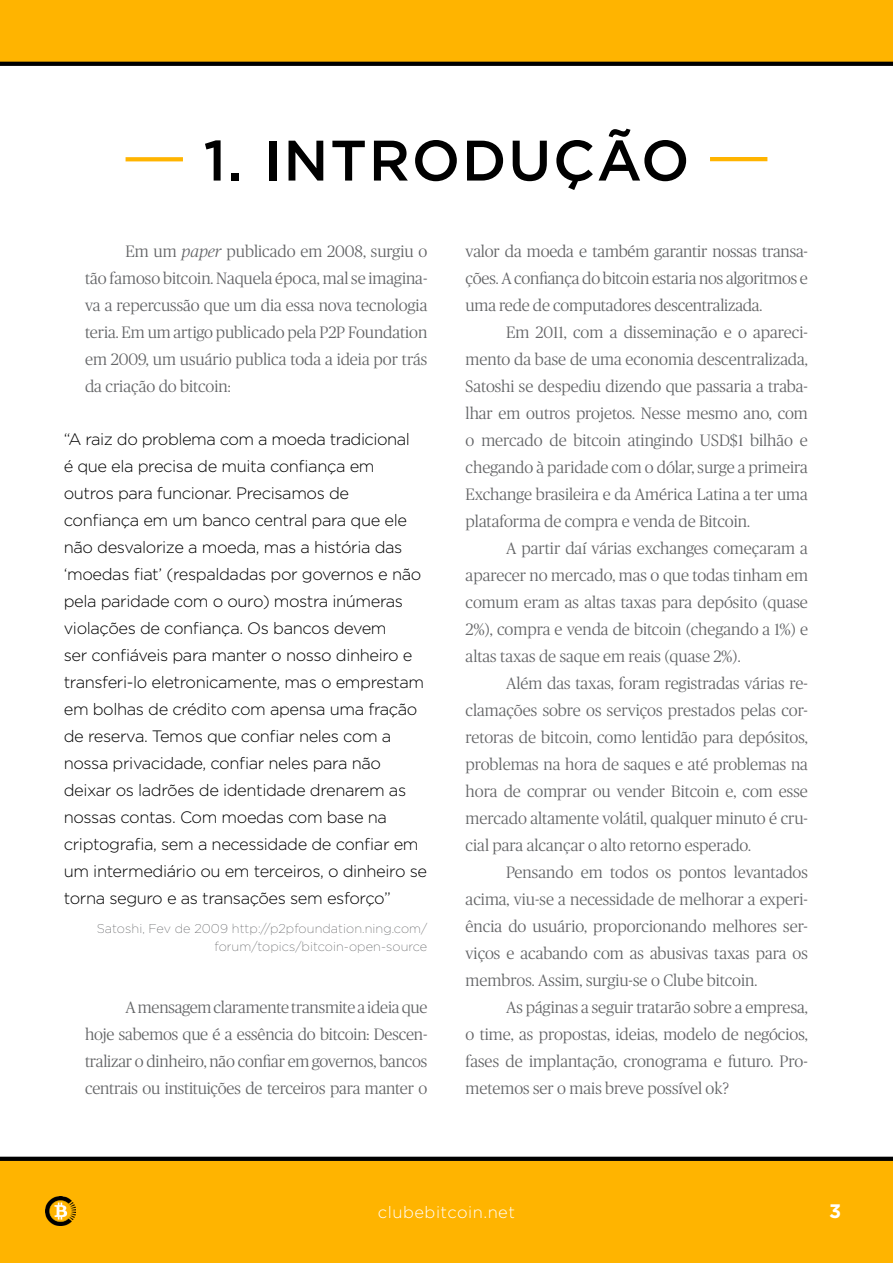
<style>
.page{position:relative;width:893px;height:1263px;background:#fff}
.page>*{position:absolute;margin:0;border:0;box-sizing:border-box;transform-origin:0 0}
.t1{font:500 57px "Gotham";letter-spacing:.03em;color:#000}
.t2{font:700 19.5px "Gotham";color:#fff}
.t3{font:300 16.5px/27px "Publico";color:#636466;text-align:justify}
.t4{font:300 16.5px/27px "Gotham";letter-spacing:-.025em;color:#000}
.t5{font:300 16.5px "Gotham";letter-spacing:.03em;color:#fff}
.t6{font:200 12.75px/18px "Gotham";letter-spacing:.005em;color:#636466;text-align:right}
.s1{font-style:italic}
</style>
<div class="page">
<div style="left:0;top:1159px;width:893px;height:104px;background:#ffb400"></div>
<div style="left:0;top:0;width:893px;height:63px;background:#ffb400"></div>
<svg style="left:0;top:62px;width:893px;height:4px;background:#050505"></svg>
<svg style="left:0;top:1157px;width:893px;height:4px;background:#030200"></svg>
<img style="left:45px;top:1196px;width:30px;height:30px">
<svg style="left:126px;top:157px;width:57px;height:4px"></svg>
<hr style="left:710px;top:157px;width:57px;height:4px;background:#ffb400">
<h1 class="t1" style="left:203px;top:123px;width:170px">1. INTRO</h1>
<h1 class="t1" style="left:462px;top:123px;width:218px">DUÇÃO</h1>
<p class="t3" style="left:85px;top:238px;width:344px;text-indent:40px">Em um <span class="s1">paper</span> publicado em 2008, surgiu o tão famoso bitcoin. Naquela época, mal se imagina&shy;va a repercussão que um dia essa nova tecnologia teria. Em um artigo publicado pela P2P Foundation em 2009, um usuário publica toda a ideia por trás da criação do bitcoin:</p>
<p class="t3" style="left:466px;top:238px;width:344px">valor da moeda e também garantir nossas transa&shy;ções. A confiança do bitcoin estaria nos algoritmos e uma rede de computadores descentralizada.</p>
<p class="t3" style="left:466px;top:319px;width:344px;text-indent:40px">Em 2011, com a disseminação e o apareci&shy;mento da base de uma economia descentralizada, Satoshi se despediu dizendo que passaria a traba&shy;lhar em outros projetos. Nesse mesmo ano, com o mercado de bitcoin atingindo USD$1 bilhão e chegando à paridade com o dólar, surge a primeira Exchange brasileira e da América Latina a ter uma plataforma de compra e venda de Bitcoin.</p>
<p class="t3" style="left:466px;top:535px;width:344px;text-indent:40px">A partir daí várias exchanges começaram a aparecer no mercado, mas o que todas tinham em comum eram as altas taxas para depósito (quase 2%), compra e venda de bitcoin (chegando a 1%) e altas taxas de saque em reais (quase 2%).</p>
<p class="t3" style="left:466px;top:670px;width:344px;text-indent:40px">Além das taxas, foram registradas várias re&shy;clamações sobre os serviços prestados pelas cor&shy;retoras de bitcoin, como lentidão para depósitos, problemas na hora de saques e até problemas na hora de comprar ou vender Bitcoin e, com esse mercado altamente volátil, qualquer minuto é cru&shy;cial para alcançar o alto retorno esperado.</p>
<p class="t3" style="left:466px;top:858px;width:344px;text-indent:40px">Pensando em todos os pontos levantados acima, viu-se a necessidade de melhorar a experi&shy;ência do usuário, proporcionando melhores ser&shy;viços e acabando com as abusivas taxas para os membros. Assim, surgiu-se o Clube bitcoin.</p>
<p class="t3" style="left:466px;top:993px;width:344px;text-indent:40px">As páginas a seguir tratarão sobre a empresa, o time, as propostas, ideias, modelo de negócios, fases de implantação, cronograma e futuro. Pro&shy;metemos ser o mais breve possível ok?</p>
<p class="t4" style="left:64px;top:425px;width:365px">“A raiz do problema com a moeda tradicional<br>é que ela precisa de muita confiança em outros para funcionar. Precisamos de confiança em um banco central para que ele não desvalorize a moeda, mas a história das ‘moedas fiat’ (respaldadas por governos e não pela paridade com o ouro) mostra inúmeras violações de confiança. Os bancos devem<br>ser confiáveis para manter o nosso dinheiro e transferi-lo eletronicamente, mas o emprestam em bolhas de crédito com apensa uma fração de reserva. Temos que confiar neles com a nossa privacidade, confiar neles para não deixar os ladrões de identidade drenarem as nossas contas. Com moedas com base na criptografia, sem a necessidade de confiar em um intermediário ou em terceiros, o dinheiro se torna seguro e as transações sem esforço”</p>
<p class="t6" style="left:97px;top:919px;width:332px">Satoshi, Fev de 2009 http://p2pfoundation.ning.com/ forum/topics/bitcoin-open-source</p>
<p class="t3" style="left:85px;top:994px;width:344px;text-indent:40px">A mensagem claramente transmite a ideia que hoje sabemos que é a essência do bitcoin: Descen&shy;tralizar o dinheiro, não confiar em governos, bancos centrais ou instituições de terceiros para manter o</p>
<p class="t5" style="left:378px;top:1201px;width:139px">clubebitcoin.net</p>
<p class="t2" style="left:829px;top:1198px;width:14px">3</p>
</div>
